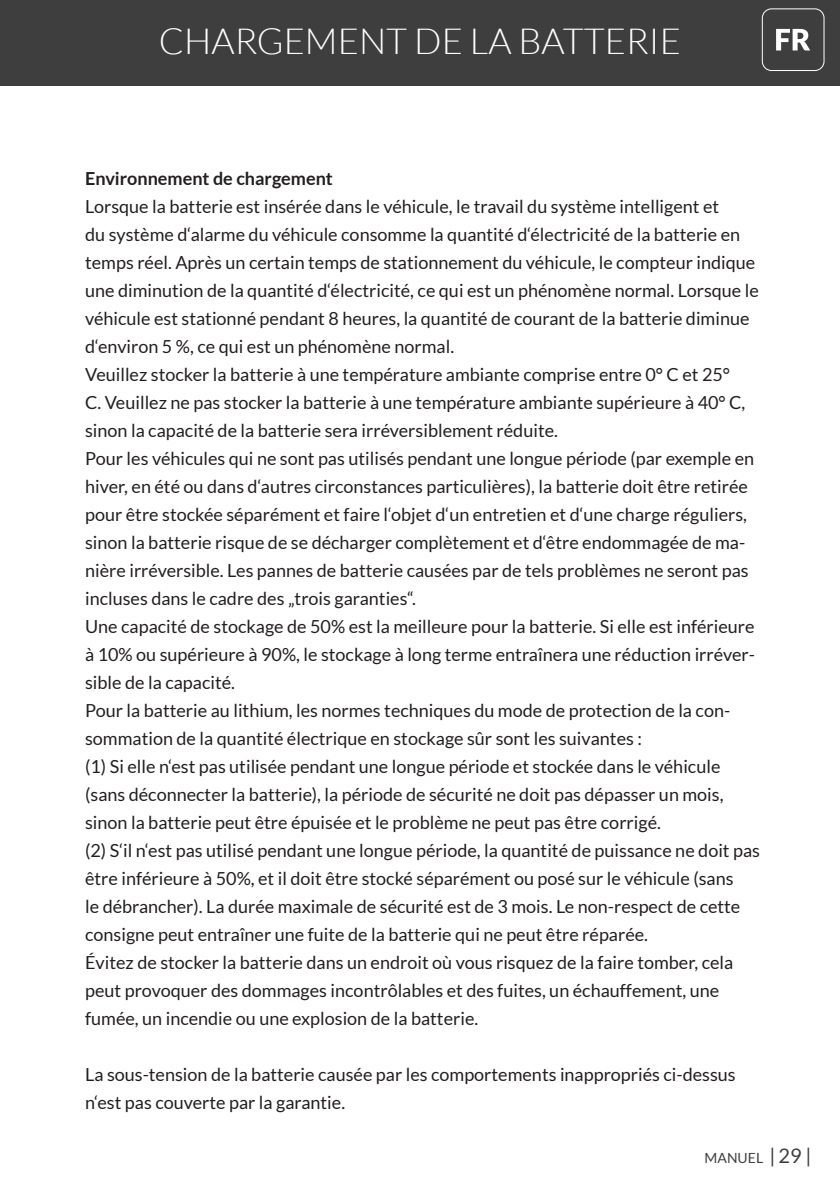
<style>
.page{position:relative;width:840px;height:1191px;background:#fff}
.page>*{position:absolute;margin:0;border:0;box-sizing:border-box;transform-origin:0 0}
.t1{font:300 36px "Lato";color:#fff}
.t2{font:18px/28px "Lato";color:#231f20}
.t3{font:700 18px "Lato";color:#231f20}
.t4{font:14px "Lato";color:#3e3e3f}
.s1{font-size:20px}
</style>
<div class="page">
<div style="left:0;top:0;width:839px;height:85px;background:#3e3e3f"></div>
<div style="left:761px;top:9px;width:62px;height:62px;border:1px solid #fff;border-radius:9px"></div>
<svg style="left:776px;top:29px;width:33px;height:21px"></svg>
<h1 class="t1" style="left:159px;top:22px;width:523px">CHARGEMENT DE LA BATTERIE</h1>
<p class="t3" style="left:85px;top:168px;width:249px">Environnement de chargement</p>
<p class="t2" style="left:85px;top:192px;width:676px">Lorsque la batterie est insérée dans le véhicule, le travail du système intelligent et<br>du système d‘alarme du véhicule consomme la quantité d‘électricité de la batterie en temps réel. Après un certain temps de stationnement du véhicule, le compteur indique une diminution de la quantité d‘électricité, ce qui est un phénomène normal. Lorsque le véhicule est stationné pendant 8 heures, la quantité de courant de la batterie diminue d‘environ 5 %, ce qui est un phénomène normal.<br>Veuillez stocker la batterie à une température ambiante comprise entre 0° C et 25°<br>C. Veuillez ne pas stocker la batterie à une température ambiante supérieure à 40° C, sinon la capacité de la batterie sera irréversiblement réduite.<br>Pour les véhicules qui ne sont pas utilisés pendant une longue période (par exemple en hiver, en été ou dans d‘autres circonstances particulières), la batterie doit être retirée pour être stockée séparément et faire l‘objet d‘un entretien et d‘une charge réguliers, sinon la batterie risque de se décharger complètement et d‘être endommagée de ma&shy;nière irréversible. Les pannes de batterie causées par de tels problèmes ne seront pas incluses dans le cadre des „trois garanties“.<br>Une capacité de stockage de 50% est la meilleure pour la batterie. Si elle est inférieure à 10% ou supérieure à 90%, le stockage à long terme entraînera une réduction irréver&shy;sible de la capacité.<br>Pour la batterie au lithium, les normes techniques du mode de protection de la con&shy;sommation de la quantité électrique en stockage sûr sont les suivantes :<br>(1) Si elle n‘est pas utilisée pendant une longue période et stockée dans le véhicule (sans déconnecter la batterie), la période de sécurité ne doit pas dépasser un mois, sinon la batterie peut être épuisée et le problème ne peut pas être corrigé.<br>(2) S‘il n‘est pas utilisé pendant une longue période, la quantité de puissance ne doit pas être inférieure à 50%, et il doit être stocké séparément ou posé sur le véhicule (sans<br>le débrancher). La durée maximale de sécurité est de 3 mois. Le non-respect de cette consigne peut entraîner une fuite de la batterie qui ne peut être réparée.<br>Évitez de stocker la batterie dans un endroit où vous risquez de la faire tomber, cela peut provoquer des dommages incontrôlables et des fuites, un échauffement, une fumée, un incendie ou une explosion de la batterie.</p>
<p class="t2" style="left:85px;top:1060px;width:651px">La sous-tension de la batterie causée par les comportements inappropriés ci-dessus n‘est pas couverte par la garantie.</p>
<p class="t4" style="left:704px;top:1149px;width:108px">MANUEL <span class="s1">| 29 |</span></p>
</div>
